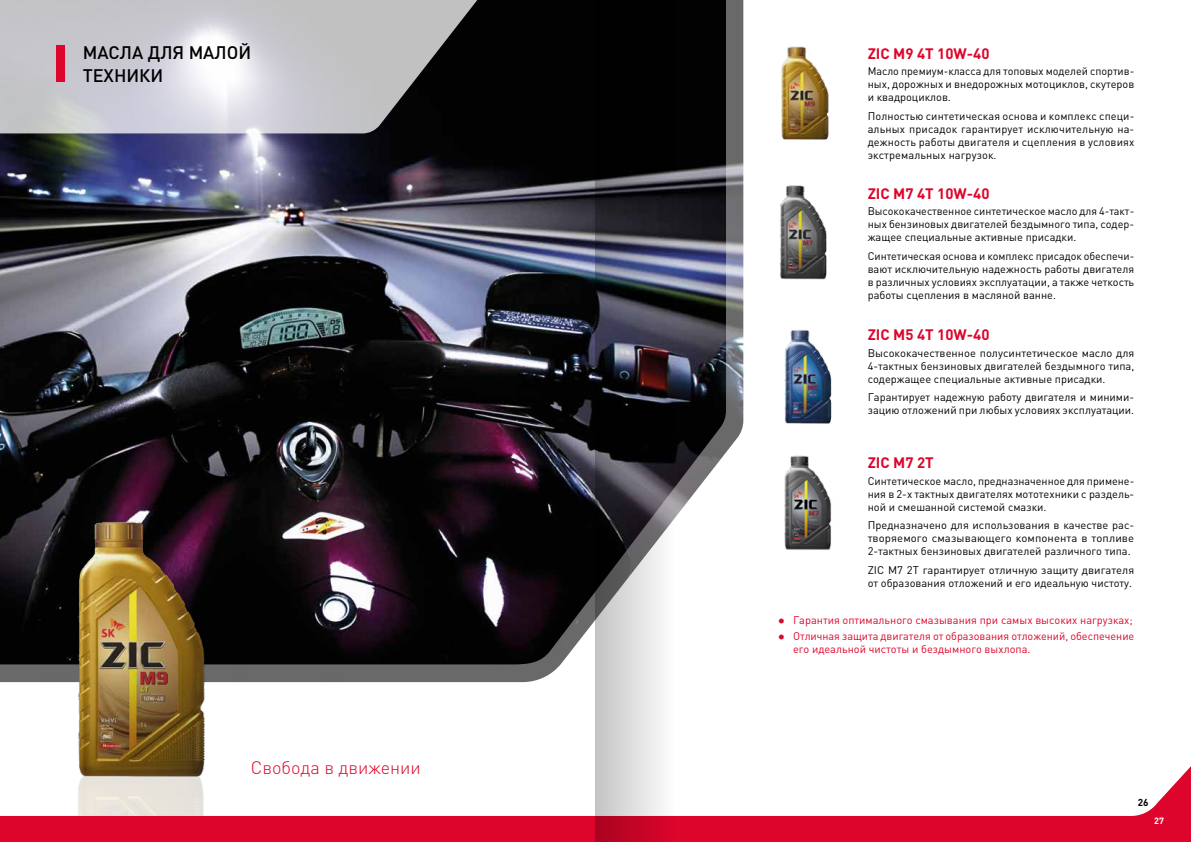
<style>
.page{position:relative;width:1191px;height:842px;background:#fff}
.page>*{position:absolute;margin:0;border:0;box-sizing:border-box;transform-origin:0 0}
.t1{font:500 18px/23px "DIN Pro";color:#000}
.t2{font:300 18px "DIN Pro";color:#dd052b}
.t3{font:700 15px "DIN Pro";color:#dd052b}
.t4{font:11px/13px "DIN Pro";color:#000;text-align:justify}
.t5{font:11px/13px "DIN Pro";color:#dd052b}
.t6{font:700 10px "DIN Pro";color:#000}
.t7{font:700 9px "DIN Pro";color:#fff}
.s1{font-size:15px}
</style>
<div class="page">
<img style="left:0;top:0;width:744px;height:683px">
<svg style="left:0;top:766px;width:1191px;height:76px"></svg>
<svg style="left:0;top:0;width:520px;height:133px;background:#a7a6ab"></svg>
<img style="left:62px;top:766px;width:210px;height:50px">
<div style="left:57px;top:45px;width:8px;height:37px;background:#dd052b"></div>
<img style="left:65px;top:507px;width:148px;height:273px">
<img style="left:781px;top:46px;width:48px;height:94px">
<img style="left:780px;top:185px;width:47px;height:95px">
<img style="left:784px;top:330px;width:48px;height:94px">
<img style="left:784px;top:455px;width:48px;height:95px">
<svg style="left:595px;top:0;width:80px;height:842px;background:#5c565b"></svg>
<h1 class="t1" style="left:83px;top:40px;width:170px">МАСЛА ДЛЯ МАЛОЙ<br>ТЕХНИКИ</h1>
<h1 class="t2" style="left:251px;top:755px;width:171px">Свобода в движении</h1>
<h2 class="t3" style="left:867px;top:43px;width:123px">ZIC M9 4T 10W-40</h2>
<p class="t4" style="left:867px;top:65px;width:268px">Масло премиум-класса для топовых моделей спортив&shy;ных, дорожных и внедорожных мотоциклов, скутеров и квадроциклов.</p>
<p class="t4" style="left:867px;top:109px;width:268px">Полностью синтетическая основа и комплекс специ&shy;альных присадок гарантирует исключительную на&shy;дежность работы двигателя и сцепления в условиях экстремальных нагрузок.</p>
<h2 class="t3" style="left:867px;top:183px;width:123px">ZIC M7 4T 10W-40</h2>
<p class="t4" style="left:867px;top:205px;width:268px">Высококачественное синтетическое масло для 4-такт&shy;ных бензиновых двигателей бездымного типа, содер&shy;жащее специальные активные присадки.</p>
<p class="t4" style="left:867px;top:249px;width:268px">Синтетическая основа и комплекс присадок обеспечи&shy;вают исключительную надежность работы двигателя в различных условиях эксплуатации, а также четкость работы сцепления в масляной ванне.</p>
<h2 class="t3" style="left:867px;top:324px;width:123px">ZIC M5 4T 10W-40</h2>
<p class="t4" style="left:867px;top:346px;width:268px">Высококачественное полусинтетическое масло для 4-тактных бензиновых двигателей бездымного типа, содержащее специальные активные присадки.</p>
<p class="t4" style="left:867px;top:390px;width:268px">Гарантирует надежную работу двигателя и миними&shy;зацию отложений при любых условиях эксплуатации.</p>
<h2 class="t3" style="left:867px;top:452px;width:68px">ZIC М7 2Т</h2>
<p class="t4" style="left:867px;top:474px;width:268px">Cинтетическое масло, предназначенное для примене&shy;ния в 2-х тактных двигателях мототехники с раздель&shy;ной и смешанной системой смазки.</p>
<p class="t4" style="left:867px;top:518px;width:268px">Предназначено для использования в качестве рас&shy;творяемого смазывающего компонента в топливе 2-тактных бензиновых двигателей различного типа.</p>
<p class="t4" style="left:867px;top:563px;width:268px">ZIC M7 2T гарантирует отличную защиту двигателя от образования отложений и его идеальную чистоту.</p>
<p class="t5" style="left:777px;top:613px;width:357px"><span class="s1">•</span> Гарантия оптимального смазывания при самых высоких нагрузках;</p>
<p class="t5" style="left:793px;top:629px;width:343px;text-indent:-15px"><span class="s1">•</span> Отличная защита двигателя от образования отложений, обеспечение его идеальной чистоты и бездымного выхлопа.</p>
<p class="t6" style="left:1137px;top:795px;width:12px">26</p>
<p class="t7" style="left:1154px;top:815px;width:11px">27</p>
</div>
